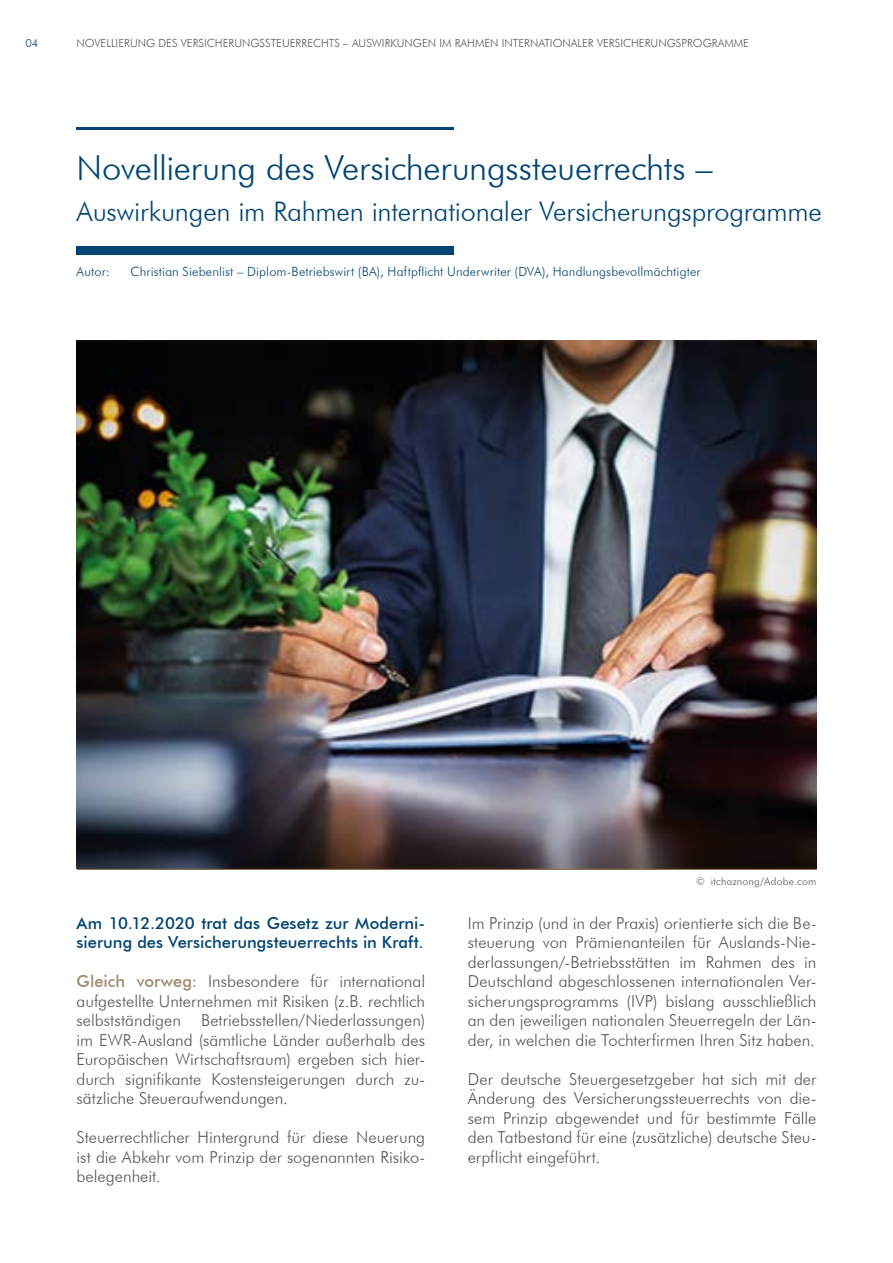
<style>
.page{position:relative;width:893px;height:1263px;background:#fff}
.page>*{position:absolute;margin:0;border:0;box-sizing:border-box;transform-origin:0 0}
.t1{font:300 34.5px "Futura BT";letter-spacing:-.005em;color:#004473}
.t2{font:300 27px "Futura BT";letter-spacing:-.005em;color:#004473}
.t3{font:300 16.5px/19.5px "Futura BT";color:#575756;text-align:justify}
.t4{font:500 16.5px/19.5px "Futura BT";letter-spacing:.005em;color:#004473}
.t5{font:300 12.75px "Futura BT";letter-spacing:.01em;color:#004473}
.t6{font:300 11.25px "Futura BT";color:#575756}
.t7{font:300 11.25px "Futura BT";color:#004473}
.t8{font:300 10.5px "Futura BT";letter-spacing:.02em;color:#575756}
.s1{font-weight:500;color:#9f886b}
</style>
<div class="page">
<div style="left:77px;top:246px;width:377px;height:9px;background:#004473"></div>
<hr style="left:77px;top:128px;width:377px;height:2px;background:#004473">
<img style="left:77px;top:340px;width:739px;height:528px">
<p class="t7" style="left:26px;top:36px;width:14px">04</p>
<p class="t6" style="left:77px;top:36px;width:674px">NOVELLIERUNG DES VERSICHERUNGSSTEUERRECHTS – AUSWIRKUNGEN IM RAHMEN INTERNATIONALER VERSICHERUNGSPROGRAMME</p>
<h1 class="t1" style="left:77px;top:147px;width:638px">Novellierung des Versicherungssteuerrechts –</h1>
<h2 class="t2" style="left:77px;top:195px;width:747px">Auswirkungen im Rahmen internationaler Versicherungsprogramme</h2>
<p class="t5" style="left:77px;top:263px;width:35px">Autor:</p>
<p class="t5" style="left:131px;top:263px;width:571px">Christian Siebenlist – Diplom-Betriebswirt (BA), Haftpflicht Underwriter (DVA), Handlungsbevollmächtigter</p>
<p class="t4" style="left:77px;top:913px;width:350px">Am 10.12.2020 trat das Gesetz zur Moderni&shy;sierung des Versicherungsteuerrechts in Kraft.</p>
<p class="t3" style="left:77px;top:971px;width:350px"><span class="s1">Gleich vorweg:</span> Insbesondere für international aufgestellte Unternehmen mit Risiken (z.B. rechtlich selbstständigen Betriebsstellen/Niederlassungen) im EWR-Ausland (sämtliche Länder außerhalb des Europäischen Wirtschaftsraum) ergeben sich hier&shy;durch signifikante Kostensteigerungen durch zu&shy;sätzliche Steueraufwendungen.</p>
<p class="t3" style="left:77px;top:1127px;width:350px">Steuerrechtlicher Hintergrund für diese Neuerung ist die Abkehr vom Prinzip der sogenannten Risiko&shy;belegenheit.</p>
<p class="t8" style="left:696px;top:875px;width:122px">© itchaznong/Adobe.com</p>
<p class="t3" style="left:468px;top:913px;width:350px">Im Prinzip (und in der Praxis) orientierte sich die Be&shy;steuerung von Prämienanteilen für Auslands-Nie&shy;derlassungen/-Betriebsstätten im Rahmen des in Deutschland abgeschlossenen internationalen Ver&shy;sicherungsprogramms (IVP) bislang ausschließlich an den jeweiligen nationalen Steuerregeln der Län&shy;der, in welchen die Tochterfirmen Ihren Sitz haben.</p>
<p class="t3" style="left:468px;top:1069px;width:350px">Der deutsche Steuergesetzgeber hat sich mit der Änderung des Versicherungssteuerrechts von die&shy;sem Prinzip abgewendet und für bestimmte Fälle den Tatbestand für eine (zusätzliche) deutsche Steu&shy;erpflicht eingeführt.</p>
</div>
